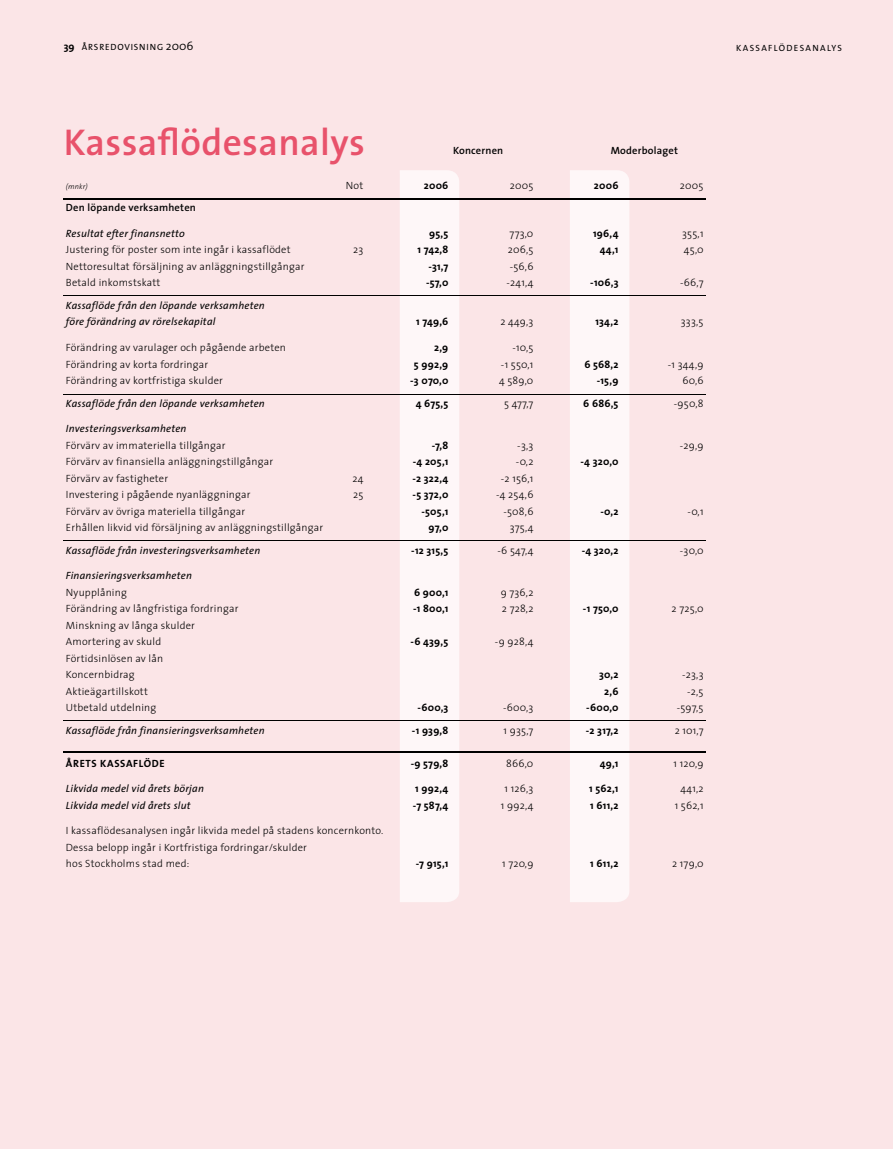
<style>
.page{position:relative;width:893px;height:1149px;background:#fff}
.page>*{position:absolute;margin:0;border:0;box-sizing:border-box;transform-origin:0 0}
.t1{font:600 37.5px "The Sans";letter-spacing:.01em;color:#e8526b}
.t2{font:300 10.5px/16.5px "The Sans";letter-spacing:.02em;color:#000}
.t3{font:italic 10.5px/16.5px "The Sans";letter-spacing:.02em;color:#000}
.t4{font:700 10.5px "The Sans";letter-spacing:.02em;color:#000}
.t5{font:600 10.5px "The Sans";letter-spacing:.02em;color:#000}
.t6{font:700 10.5px "The Sans";letter-spacing:.06em;color:#000}
.t7{font:9px "The Sans";letter-spacing:.09em;color:#000}
.t8{font:9px "The Sans";letter-spacing:.15em;color:#000}
.t9{font:italic 300 7.5px "The Sans";color:#000}
.s1{font-weight:700;font-size:10.5px}
.s2{font-weight:300;font-size:12px}
</style>
<div class="page">
<div style="left:0;top:0;width:893px;height:1148px;background:#fbe5e7"></div>
<div style="left:570px;top:170px;width:59px;height:731px;background:#fef7f8"></div>
<div style="left:400px;top:170px;width:59px;height:731px;background:#fef7f8"></div>
<hr style="left:64px;top:198px;width:642px;height:1px;background:#000">
<hr style="left:64px;top:296px;width:642px;height:1px;background:#000">
<hr style="left:64px;top:540px;width:642px;height:1px;background:#000">
<hr style="left:64px;top:394px;width:642px;height:1px;background:#000">
<hr style="left:64px;top:720px;width:642px;height:1px;background:#000">
<hr style="left:64px;top:751px;width:642px;height:2px;background:#000">
<p class="t7" style="left:64px;top:40px;width:131px"><span class="s1">39</span> ÅRSREDOVISNING <span class="s2">2006</span></p>
<p class="t8" style="left:736px;top:41px;width:107px">KASSAFLÖDESANALYS</p>
<h1 class="t1" style="left:64px;top:111px;width:303px">Kassaflödesanalys</h1>
<p class="t5" style="left:453px;top:142px;width:52px">Koncernen</p>
<p class="t5" style="left:611px;top:142px;width:69px">Moderbolaget</p>
<p class="t9" style="left:66px;top:180px;width:23px">(mnkr)</p>
<p class="t2" style="left:346px;top:177px;width:19px">Not</p>
<p class="t4" style="left:424px;top:176px;width:26px">2006</p>
<p class="t2" style="left:510px;top:177px;width:25px">2005</p>
<p class="t4" style="left:594px;top:176px;width:26px">2006</p>
<p class="t2" style="left:680px;top:177px;width:25px">2005</p>
<p class="t5" style="left:66px;top:199px;width:132px">Den löpande verksamheten</p>
<p class="t3" style="left:66px;top:225px;width:120px">Resultat efter finansnetto</p>
<p class="t4" style="left:429px;top:224px;width:21px">95,5</p>
<p class="t2" style="left:510px;top:225px;width:25px">773,0</p>
<p class="t4" style="left:593px;top:224px;width:27px">196,4</p>
<p class="t2" style="left:682px;top:225px;width:23px">355,1</p>
<p class="t2" style="left:66px;top:241px;width:226px">Justering för poster som inte ingår i kassaflödet</p>
<p class="t2" style="left:353px;top:241px;width:12px">23</p>
<p class="t4" style="left:417px;top:241px;width:32px">1 742,8</p>
<p class="t2" style="left:508px;top:241px;width:27px">206,5</p>
<p class="t4" style="left:600px;top:241px;width:20px">44,1</p>
<p class="t2" style="left:684px;top:241px;width:21px">45,0</p>
<p class="t2" style="left:66px;top:258px;width:240px">Nettoresultat försäljning av anläggningstillgångar</p>
<p class="t4" style="left:428px;top:257px;width:22px">-31,7</p>
<p class="t2" style="left:510px;top:258px;width:25px">-56,6</p>
<p class="t2" style="left:66px;top:274px;width:96px">Betald inkomstskatt</p>
<p class="t4" style="left:426px;top:274px;width:24px">-57,0</p>
<p class="t2" style="left:507px;top:274px;width:28px">-241,4</p>
<p class="t4" style="left:590px;top:274px;width:30px">-106,3</p>
<p class="t2" style="left:680px;top:274px;width:25px">-66,7</p>
<p class="t3" style="left:66px;top:297px;width:200px">Kassaflöde från den löpande verksamheten före förändring av rörelsekapital</p>
<p class="t4" style="left:416px;top:313px;width:34px">1 749,6</p>
<p class="t2" style="left:500px;top:313px;width:35px">2 449,3</p>
<p class="t4" style="left:595px;top:313px;width:25px">134,2</p>
<p class="t2" style="left:681px;top:313px;width:24px">333,5</p>
<p class="t2" style="left:66px;top:339px;width:222px">Förändring av varulager och pågående arbeten</p>
<p class="t4" style="left:434px;top:338px;width:16px">2,9</p>
<p class="t2" style="left:512px;top:339px;width:23px">-10,5</p>
<p class="t2" style="left:66px;top:355px;width:144px">Förändring av korta fordringar</p>
<p class="t4" style="left:414px;top:355px;width:36px">5 992,9</p>
<p class="t2" style="left:501px;top:355px;width:34px">-1 550,1</p>
<p class="t4" style="left:584px;top:355px;width:36px">6 568,2</p>
<p class="t2" style="left:668px;top:355px;width:37px">-1 344,9</p>
<p class="t2" style="left:66px;top:372px;width:159px">Förändring av kortfristiga skulder</p>
<p class="t4" style="left:410px;top:371px;width:40px">-3 070,0</p>
<p class="t2" style="left:499px;top:372px;width:36px">4 589,0</p>
<p class="t4" style="left:597px;top:371px;width:23px">-15,9</p>
<p class="t2" style="left:682px;top:372px;width:23px">60,6</p>
<p class="t3" style="left:66px;top:394px;width:200px">Kassaflöde från den löpande verksamheten</p>
<p class="t4" style="left:416px;top:394px;width:34px">4 675,5</p>
<p class="t2" style="left:504px;top:394px;width:31px">5 477,7</p>
<p class="t4" style="left:583px;top:394px;width:37px">6 686,5</p>
<p class="t2" style="left:674px;top:394px;width:31px">-950,8</p>
<p class="t3" style="left:66px;top:420px;width:122px">Investeringsverksamheten</p>
<p class="t2" style="left:66px;top:436px;width:161px">Förvärv av immateriella tillgångar</p>
<p class="t4" style="left:432px;top:436px;width:18px">-7,8</p>
<p class="t2" style="left:517px;top:436px;width:18px">-3,3</p>
<p class="t2" style="left:680px;top:436px;width:25px">-29,9</p>
<p class="t2" style="left:66px;top:453px;width:209px">Förvärv av finansiella anläggningstillgångar</p>
<p class="t4" style="left:413px;top:452px;width:37px">-4 205,1</p>
<p class="t2" style="left:516px;top:453px;width:19px">-0,2</p>
<p class="t4" style="left:580px;top:452px;width:39px">-4 320,0</p>
<p class="t2" style="left:66px;top:469px;width:104px">Förvärv av fastigheter</p>
<p class="t2" style="left:352px;top:469px;width:12px">24</p>
<p class="t4" style="left:412px;top:469px;width:38px">-2 322,4</p>
<p class="t2" style="left:501px;top:469px;width:34px">-2 156,1</p>
<p class="t2" style="left:66px;top:486px;width:186px">Investering i pågående nyanläggningar</p>
<p class="t2" style="left:353px;top:486px;width:12px">25</p>
<p class="t4" style="left:413px;top:485px;width:37px">-5 372,0</p>
<p class="t2" style="left:496px;top:486px;width:39px">-4 254,6</p>
<p class="t2" style="left:66px;top:502px;width:181px">Förvärv av övriga materiella tillgångar</p>
<p class="t4" style="left:421px;top:502px;width:28px">-505,1</p>
<p class="t2" style="left:503px;top:502px;width:32px">-508,6</p>
<p class="t4" style="left:600px;top:502px;width:20px">-0,2</p>
<p class="t2" style="left:687px;top:502px;width:18px">-0,1</p>
<p class="t2" style="left:66px;top:519px;width:259px">Erhållen likvid vid försäljning av anläggningstillgångar</p>
<p class="t4" style="left:429px;top:518px;width:21px">97,0</p>
<p class="t2" style="left:510px;top:519px;width:25px">375,4</p>
<p class="t3" style="left:66px;top:541px;width:196px">Kassaflöde från investeringsverksamheten</p>
<p class="t4" style="left:411px;top:541px;width:39px">-12 315,5</p>
<p class="t2" style="left:497px;top:541px;width:37px">-6 547,4</p>
<p class="t4" style="left:582px;top:541px;width:38px">-4 320,2</p>
<p class="t2" style="left:680px;top:541px;width:25px">-30,0</p>
<p class="t3" style="left:66px;top:567px;width:128px">Finansieringsverksamheten</p>
<p class="t2" style="left:66px;top:583px;width:63px">Nyupplåning</p>
<p class="t4" style="left:414px;top:583px;width:36px">6 900,1</p>
<p class="t2" style="left:501px;top:583px;width:34px">9 736,2</p>
<p class="t2" style="left:66px;top:600px;width:174px">Förändring av långfristiga fordringar</p>
<p class="t4" style="left:413px;top:599px;width:37px">-1 800,1</p>
<p class="t2" style="left:502px;top:600px;width:33px">2 728,2</p>
<p class="t4" style="left:583px;top:599px;width:37px">-1 750,0</p>
<p class="t2" style="left:672px;top:600px;width:33px">2 725,0</p>
<p class="t2" style="left:66px;top:616px;width:131px">Minskning av långa skulder<br>Amortering av skuld</p>
<p class="t4" style="left:411px;top:632px;width:39px">-6 439,5</p>
<p class="t2" style="left:495px;top:633px;width:40px">-9 928,4</p>
<p class="t2" style="left:66px;top:649px;width:99px">Förtidsinlösen av lån<br>Koncernbidrag</p>
<p class="t4" style="left:599px;top:665px;width:21px">30,2</p>
<p class="t2" style="left:682px;top:666px;width:23px">-23,3</p>
<p class="t2" style="left:66px;top:682px;width:84px">Aktieägartillskott</p>
<p class="t4" style="left:604px;top:682px;width:16px">2,6</p>
<p class="t2" style="left:687px;top:682px;width:18px">-2,5</p>
<p class="t2" style="left:66px;top:699px;width:92px">Utbetald utdelning</p>
<p class="t4" style="left:418px;top:698px;width:32px">-600,3</p>
<p class="t2" style="left:503px;top:699px;width:32px">-600,3</p>
<p class="t4" style="left:586px;top:698px;width:34px">-600,0</p>
<p class="t2" style="left:677px;top:699px;width:28px">-597,5</p>
<p class="t3" style="left:66px;top:721px;width:200px">Kassaflöde från finansieringsverksamheten</p>
<p class="t4" style="left:412px;top:721px;width:38px">-1 939,8</p>
<p class="t2" style="left:504px;top:721px;width:31px">1 935,7</p>
<p class="t4" style="left:586px;top:721px;width:34px">-2 317,2</p>
<p class="t2" style="left:675px;top:721px;width:30px">2 101,7</p>
<p class="t6" style="left:66px;top:754px;width:100px">ÅRETS KASSAFLÖDE</p>
<p class="t4" style="left:411px;top:754px;width:39px">-9 579,8</p>
<p class="t2" style="left:506px;top:754px;width:29px">866,0</p>
<p class="t4" style="left:600px;top:754px;width:20px">49,1</p>
<p class="t2" style="left:673px;top:754px;width:32px">1 120,9</p>
<p class="t3" style="left:66px;top:780px;width:140px">Likvida medel vid årets början</p>
<p class="t4" style="left:415px;top:779px;width:35px">1 992,4</p>
<p class="t2" style="left:505px;top:780px;width:30px">1 126,3</p>
<p class="t4" style="left:589px;top:779px;width:31px">1 562,1</p>
<p class="t2" style="left:681px;top:780px;width:24px">441,2</p>
<p class="t3" style="left:66px;top:796px;width:126px">Likvida medel vid årets slut</p>
<p class="t4" style="left:413px;top:796px;width:37px">-7 587,4</p>
<p class="t2" style="left:501px;top:796px;width:34px">1 992,4</p>
<p class="t4" style="left:590px;top:796px;width:30px">1 611,2</p>
<p class="t2" style="left:675px;top:796px;width:30px">1 562,1</p>
<p class="t2" style="left:66px;top:822px;width:319px">I kassaflödesanalysen ingår likvida medel på stadens koncernkonto.<br>Dessa belopp ingår i Kortfristiga fordringar/skulder<br>hos Stockholms stad med:</p>
<p class="t4" style="left:416px;top:854px;width:34px">-7 915,1</p>
<p class="t2" style="left:502px;top:855px;width:33px">1 720,9</p>
<p class="t4" style="left:590px;top:854px;width:30px">1 611,2</p>
<p class="t2" style="left:672px;top:855px;width:33px">2 179,0</p>
</div>
